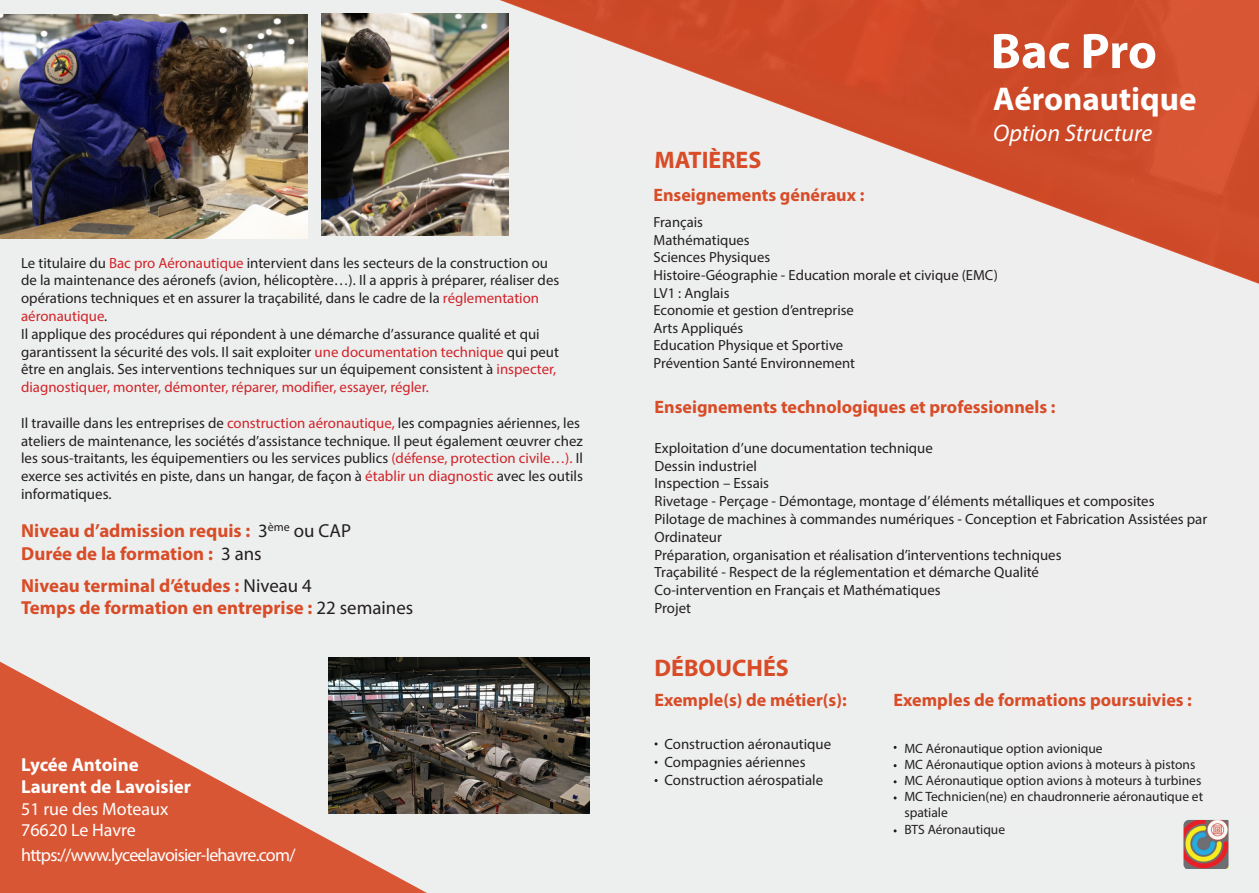
<style>
.page{position:relative;width:1259px;height:893px;background:#edefee}
.page>*{position:absolute;margin:0;border:0;box-sizing:border-box;transform-origin:0 0}
.t1{font:700 50.25px "Myriad Pro";letter-spacing:-.005em;color:#fff}
.t2{font:700 33px "Myriad Pro";color:#fff}
.t3{font:700 24px "Myriad Pro";color:#d84c28}
.t4{font:italic 24px "Myriad Pro";color:#fff}
.t5{font:700 18.9px "Myriad Pro";color:#d84c28}
.t6{font:700 18.9px "Myriad Pro";color:#fff}
.t7{font:700 18px "Myriad Pro";color:#d84c28}
.t8{font:18px "Myriad Pro";letter-spacing:-.04em;color:#fff}
.t9{font:18px/21.6px "Myriad Pro";color:#fff}
.t10{font:15px "Myriad Pro";color:#231f20}
.t11{font:14.85px/17.9px "Myriad Pro";color:#231f20}
.t12{font:14.7px "Myriad Pro";color:#231f20}
.t13{font:13.5px/16.2px "Myriad Pro";color:#231f20}
.s1{color:#d1232a}
.s2{color:#d5232b}
.s3{font-size:15px}
.s4{font-size:15px;color:#d1232a}
.s5{font-weight:400;color:#231f20}
</style>
<div class="page">
<img style="left:321px;top:14px;width:35px;height:222px">
<svg style="left:0;top:600px;width:658px;height:293px;background:#e5bcb0"></svg>
<svg style="left:356px;top:0;width:903px;height:290px;background:#d49c8c"></svg>
<img style="left:0;top:15px;width:307px;height:223px">
<img style="left:1183px;top:820px;width:45px;height:49px">
<img style="left:329px;top:658px;width:260px;height:155px">
<p class="t11" style="left:21px;top:253px;width:540px">Le titulaire du <span class="s1">Bac pro Aéronautique</span> intervient dans les secteurs de la construction ou de la maintenance des aéronefs (avion, hélicoptère…). Il a appris à préparer, réaliser des opérations techniques et en assurer la traçabilité, dans le cadre de la <span class="s1">réglementation aéronautique</span>.</p>
<p class="t11" style="left:21px;top:325px;width:539px">Il applique des procédures qui répondent à une démarche d’assurance qualité et qui garantissent la sécurité des vols. Il sait exploiter <span class="s1">une documentation technique</span> qui peut être en anglais. Ses interventions techniques sur un équipement consistent à <span class="s2">i</span><span class="s1">nspecter, diagnostiquer, monter, démonter, réparer, modifier, essayer, régler.</span></p>
<p class="t11" style="left:21px;top:414px;width:563px">Il travaille dans les entreprises de <span class="s1">construction aéronautique,</span> les compagnies aériennes, les ateliers de maintenance, les sociétés d’assistance technique. Il peut également œuvrer chez les sous-traitants, les équipementiers ou les services publics <span class="s1">(défense, protection civile…).</span> Il exerce ses activités en piste, dans un hangar, <span class="s3">de façon à</span> <span class="s4">établir un diagnostic</span> <span class="s3">avec les outils</span></p>
<p class="t10" style="left:21px;top:485px;width:92px">informatiques.</p>
<p class="t5" style="left:21px;top:518px;width:331px">Niveau d’admission requis : <span class="s5">3</span><sup>ème</sup> <span class="s5">ou CAP</span></p>
<p class="t5" style="left:21px;top:541px;width:242px">Durée de la formation : <span class="s5">3 ans</span></p>
<p class="t5" style="left:21px;top:573px;width:292px">Niveau terminal d’études : <span class="s5">Niveau 4</span></p>
<p class="t5" style="left:21px;top:595px;width:394px">Temps de formation en entreprise : <span class="s5">22 semaines</span></p>
<p class="t6" style="left:21px;top:752px;width:119px">Lycée Antoine</p>
<p class="t6" style="left:21px;top:774px;width:171px">Laurent de Lavoisier</p>
<p class="t9" style="left:21px;top:798px;width:149px">51 rue des Moteaux<br>76620 Le Havre</p>
<p class="t8" style="left:21px;top:844px;width:276px">https://www.lyceelavoisier-lehavre.com/</p>
<p class="t1" style="left:990px;top:18px;width:168px">Bac Pro</p>
<p class="t2" style="left:993px;top:77px;width:205px">Aéronautique</p>
<p class="t4" style="left:993px;top:118px;width:161px">Option Structure</p>
<p class="t3" style="left:654px;top:144px;width:108px">MATIÈRES</p>
<p class="t7" style="left:653px;top:183px;width:212px">Enseignements généraux :</p>
<p class="t12" style="left:653px;top:213px;width:51px">Français</p>
<p class="t12" style="left:653px;top:231px;width:98px">Mathématiques</p>
<p class="t12" style="left:653px;top:248px;width:118px">Sciences Physiques</p>
<p class="t12" style="left:653px;top:266px;width:346px">Histoire-Géographie - Education morale et civique (EMC)</p>
<p class="t12" style="left:653px;top:284px;width:78px">LV1 : Anglais</p>
<p class="t12" style="left:653px;top:301px;width:202px">Economie et gestion d’entreprise</p>
<p class="t12" style="left:653px;top:319px;width:91px">Arts Appliqués</p>
<p class="t12" style="left:653px;top:336px;width:191px">Education Physique et Sportive</p>
<p class="t12" style="left:653px;top:354px;width:203px">Prévention Santé Environnement</p>
<p class="t7" style="left:654px;top:396px;width:402px">Enseignements technologiques et professionnels :</p>
<p class="t11" style="left:654px;top:439px;width:280px">Exploitation d’une documentation technique</p>
<p class="t11" style="left:654px;top:456px;width:104px">Dessin industriel</p>
<p class="t11" style="left:654px;top:474px;width:116px">Inspection – Essais</p>
<p class="t11" style="left:654px;top:492px;width:501px">Rivetage - Perçage - Démontage, montage d’ éléments métalliques et composites</p>
<p class="t11" style="left:654px;top:510px;width:554px">Pilotage de machines à commandes numériques - Conception et Fabrication Assistées par<br>Ordinateur</p>
<p class="t11" style="left:654px;top:545px;width:408px">Préparation, organisation et réalisation d’interventions techniques</p>
<p class="t11" style="left:654px;top:563px;width:386px">Traçabilité - Respect de la réglementation et démarche Qualité</p>
<p class="t11" style="left:654px;top:581px;width:287px">Co-intervention en Français et Mathématiques</p>
<p class="t11" style="left:654px;top:599px;width:38px">Projet</p>
<p class="t3" style="left:654px;top:652px;width:136px">DÉBOUCHÉS</p>
<p class="t7" style="left:654px;top:688px;width:194px">Exemple(s) de métier(s):</p>
<p class="t11" style="left:664px;top:735px;width:168px">Construction aéronautique</p>
<p class="t11" style="left:664px;top:753px;width:143px">Compagnies aériennes</p>
<p class="t11" style="left:664px;top:771px;width:160px">Construction aérospatiale</p>
<p class="t7" style="left:893px;top:688px;width:300px">Exemples de formations poursuivies :</p>
<p class="t13" style="left:904px;top:740px;width:200px">MC Aéronautique option avionique</p>
<p class="t13" style="left:904px;top:756px;width:292px">MC Aéronautique option avions à moteurs à pistons</p>
<p class="t13" style="left:904px;top:772px;width:298px">MC Aéronautique option avions à moteurs à turbines</p>
<p class="t13" style="left:904px;top:788px;width:300px">MC Technicien(ne) en chaudronnerie aéronautique et spatiale</p>
<p class="t13" style="left:904px;top:821px;width:102px">BTS Aéronautique</p>
</div>
